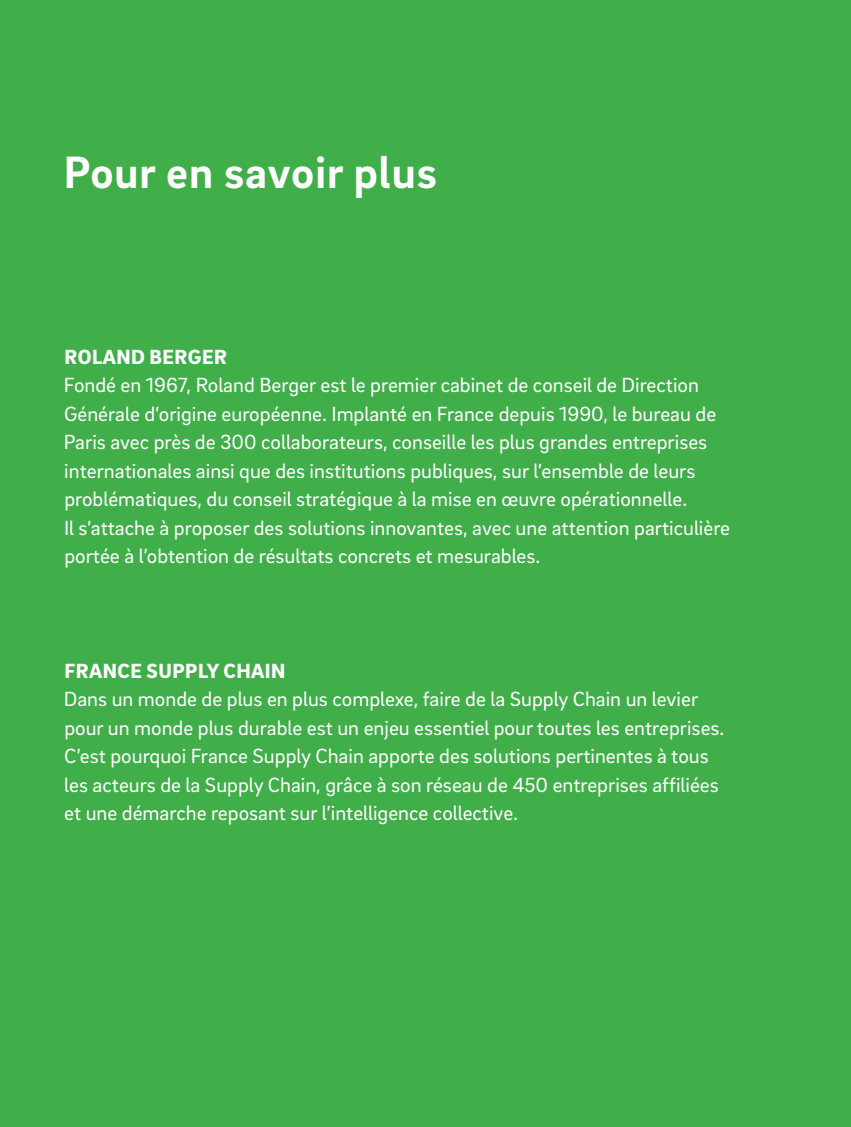
<style>
.page{position:relative;width:851px;height:1127px;background:#fff}
.page>*{position:absolute;margin:0;border:0;box-sizing:border-box;transform-origin:0 0}
.RB_FOC_Inside_Headli{font:700 46.5px "Brix Sans";letter-spacing:.02em;color:#fff}
.RB_FOC_Imprint_Conta{font:21px/28.5px "Brix Sans";color:#fff}
.RB_FOC_Imprint_Conta-2{font:900 21px "Brix Sans";letter-spacing:.025em;color:#fff}
</style>
<div class="page">
<div style="left:0;top:0;width:850px;height:1127px;background:#40ae49"></div>
<p class="RB_FOC_Inside_Headli" style="left:64px;top:142px;width:374px">Pour en savoir plus</p>
<p class="RB_FOC_Imprint_Conta-2" style="left:64px;top:343px;width:164px">ROLAND BERGER</p>
<p class="RB_FOC_Imprint_Conta" style="left:64px;top:370px;width:667px">Fondé en 1967, Roland Berger est le premier cabinet de conseil de Direction Générale d’origine européenne. Implanté en France depuis 1990, le bureau de Paris avec près de 300 collaborateurs, conseille les plus grandes entreprises internationales ainsi que des institutions publiques, sur l’ensemble de leurs problématiques, du conseil stratégique à la mise en œuvre opérationnelle.<br>Il s’attache à proposer des solutions innovantes, avec une attention particulière portée à l’obtention de résultats concrets et mesurables.</p>
<p class="RB_FOC_Imprint_Conta-2" style="left:64px;top:656px;width:222px">FRANCE SUPPLY CHAIN</p>
<p class="RB_FOC_Imprint_Conta" style="left:64px;top:684px;width:662px">Dans un monde de plus en plus complexe, faire de la Supply Chain un levier pour un monde plus durable est un enjeu essentiel pour toutes les entreprises.<br>C’est pourquoi France Supply Chain apporte des solutions pertinentes à tous les acteurs de la Supply Chain, grâce à son réseau de 450 entreprises affiliées et une démarche reposant sur l’intelligence collective.</p>
</div>
